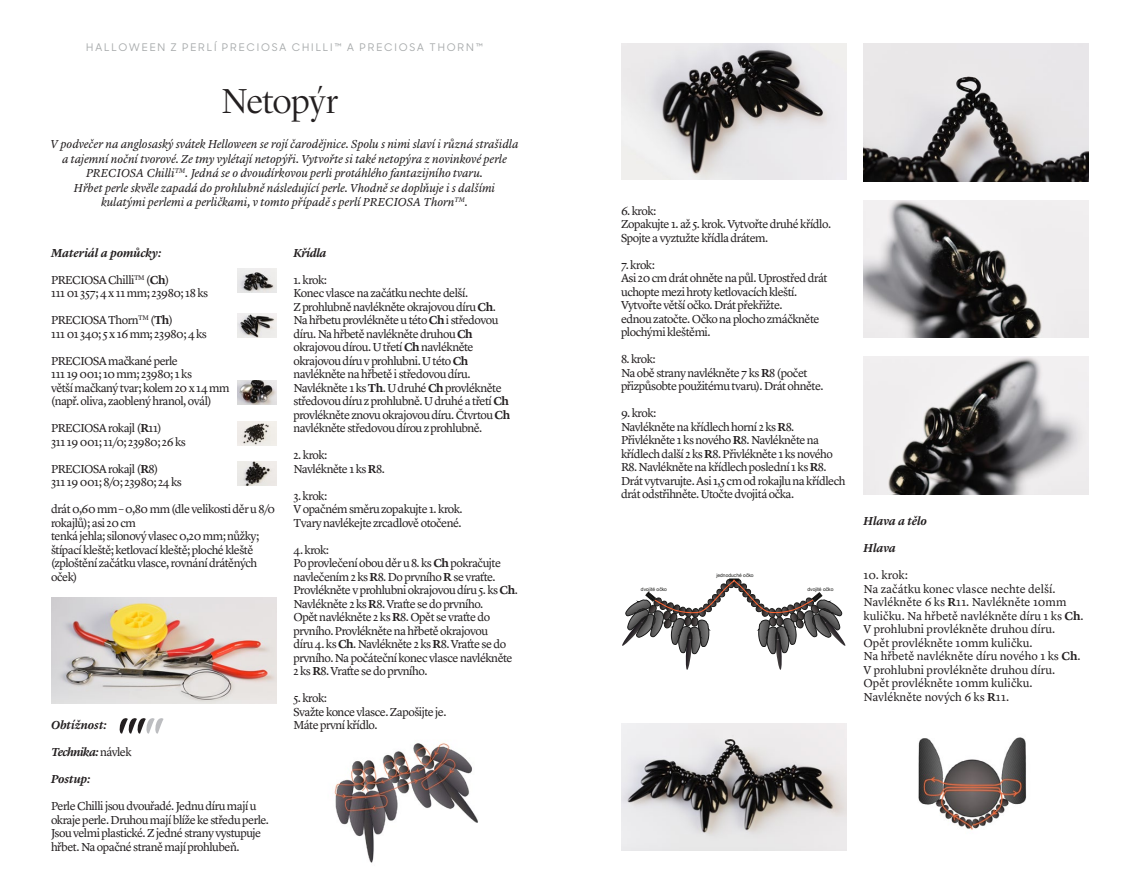
<style>
.page{position:relative;width:1140px;height:893px;background:#fff}
.page>*{position:absolute;margin:0;border:0;box-sizing:border-box;transform-origin:0 0}
.t1{font:300 36px "Lyon Display";letter-spacing:-.025em;color:#231f20}
.t2{font:12px/13.5px "Lyon Text";letter-spacing:-.04em;color:#231f20}
.t3{font:italic 12px/14.4px "Lyon Text";letter-spacing:-.005em;color:#231f20;text-align:center}
.t4{font:12px/13.5px "Lyon Text";color:#231f20}
.t5{font:italic 600 12px "Lyon Text";letter-spacing:-.005em;color:#231f20}
.t6{font:italic 600 12px "Lyon Text";letter-spacing:-.045em;color:#231f20}
.t7{font:500 10.5px "Sharp Sans Display No 1";letter-spacing:.17em;color:#a8abac}
.t8{font:4.95px "Arial";color:#1a1a18}
.s1{font-weight:600}
.s2{font-weight:400;font-style:normal}
</style>
<div class="page">
<svg style="left:119px;top:718px;width:45px;height:16px"></svg>
<img style="left:238px;top:268px;width:38px;height:25px">
<img style="left:238px;top:313px;width:38px;height:25px">
<img style="left:238px;top:380px;width:38px;height:24px">
<img style="left:238px;top:421px;width:38px;height:24px">
<img style="left:238px;top:461px;width:38px;height:25px">
<img style="left:621px;top:723px;width:225px;height:128px">
<img style="left:863px;top:44px;width:226px;height:137px">
<img style="left:863px;top:200px;width:226px;height:138px">
<img style="left:863px;top:357px;width:226px;height:138px">
<img style="left:334px;top:742px;width:144px;height:121px">
<img style="left:918px;top:737px;width:109px;height:93px">
<img style="left:621px;top:44px;width:225px;height:136px">
<svg style="left:622px;top:579px;width:224px;height:91px"></svg>
<img style="left:51px;top:597px;width:225px;height:107px">
<p class="t7" style="left:86px;top:40px;width:398px">HALLOWEEN Z PERLÍ PRECIOSA CHILLI™ A PRECIOSA THORN™</p>
<h1 class="t1" style="left:222px;top:75px;width:118px">Netopýr</h1>
<p class="t3" style="left:51px;top:136px;width:469px">V podvečer na anglosaský svátek Helloween se rojí čarodějnice. Spolu s nimi slaví i různá strašidla a tajemní noční tvorové. Ze tmy vylétají netopýři. Vytvořte si také netopýra z novinkové perle PRECIOSA Chilli<sup>TM</sup>. Jedná se o dvoudírkovou perli protáhlého fantazijního tvaru.<br>Hřbet perle skvěle zapadá do prohlubně následující perle. Vhodně se doplňuje i s dalšími kulatými perlemi a perličkami, v tomto případě s perlí PRECIOSA Thorn<sup>TM</sup>.</p>
<p class="t5" style="left:51px;top:244px;width:112px">Materiál a pomůcky:</p>
<p class="t2" style="left:51px;top:272px;width:159px">PRECIOSA Chilli<sup>TM</sup> (<span class="s1">Ch</span>)<br>111 01 357; 4 x 11 mm; 23980; 18 ks</p>
<p class="t2" style="left:51px;top:313px;width:157px">PRECIOSA Thorn<sup>TM</sup> (<span class="s1">Th</span>)<br>111 01 340; 5 x 16 mm; 23980; 4 ks</p>
<p class="t2" style="left:51px;top:353px;width:180px">PRECIOSA mačkané perle<br>111 19 001; 10 mm; 23980; 1 ks<br>větší mačkaný tvar; kolem 20 x 14 mm (např. oliva, zaoblený hranol, ovál)</p>
<p class="t2" style="left:51px;top:421px;width:136px">PRECIOSA rokajl (<span class="s1">R</span>11)<br>311 19 001; 11/0; 23980; 26 ks</p>
<p class="t2" style="left:51px;top:461px;width:132px">PRECIOSA rokajl (<span class="s1">R</span>8)<br>311 19 001; 8/0; 23980; 24 ks</p>
<p class="t2" style="left:51px;top:502px;width:226px">drát 0,60 mm – 0,80 mm (dle velikosti děr u 8/0 rokajlů); asi 20 cm<br>tenká jehla; silonový vlasec 0,20 mm; nůžky; štípací kleště; ketlovací kleště; ploché kleště (zploštění začátku vlasce, rovnání drátěných oček)</p>
<p class="t5" style="left:51px;top:716px;width:57px">Obtížnost:</p>
<p class="t6" style="left:51px;top:743px;width:82px">Technika: <span class="s2">návlek</span></p>
<p class="t5" style="left:51px;top:770px;width:41px">Postup:</p>
<p class="t2" style="left:51px;top:799px;width:219px">Perle Chilli jsou dvouřadé. Jednu díru mají u okraje perle. Druhou mají blíže ke středu perle.<br>Jsou velmi plastické. Z jedné strany vystupuje hřbet. Na opačné straně mají prohlubeň.</p>
<p class="t5" style="left:293px;top:244px;width:34px">Křídla</p>
<p class="t2" style="left:293px;top:272px;width:218px">1. krok:<br>Konec vlasce na začátku nechte delší.<br>Z prohlubně navlékněte okrajovou díru <span class="s1">Ch</span>.<br>Na hřbetu provlékněte u této <span class="s1">Ch</span> i středovou díru. Na hřbetě navlékněte druhou <span class="s1">Ch </span>okrajovou dírou. U třetí <span class="s1">Ch</span> navlékněte okrajovou díru v prohlubni. U této <span class="s1">Ch </span>navlékněte na hřbetě i středovou díru.<br>Navlékněte 1 ks <span class="s1">Th</span>. U druhé <span class="s1">Ch</span> provlékněte středovou díru z prohlubně. U druhé a třetí <span class="s1">Ch </span>provlékněte znovu okrajovou díru. Čtvrtou <span class="s1">Ch </span>navlékněte středovou dírou z prohlubně.</p>
<p class="t2" style="left:293px;top:448px;width:93px">2. krok:<br>Navlékněte 1 ks <span class="s1">R</span>8.</p>
<p class="t2" style="left:293px;top:488px;width:171px">3. krok:<br>V opačném směru zopakujte 1. krok.<br>Tvary navlékejte zrcadlově otočené.</p>
<p class="t2" style="left:293px;top:542px;width:226px">4. krok:<br>Po provlečení obou děr u 8. ks <span class="s1">Ch</span> pokračujte navlečením 2 ks <span class="s1">R</span>8. Do prvního <span class="s1">R</span> se vraťte.<br>Provlékněte v prohlubni okrajovou díru 5. ks <span class="s1">Ch</span>.<br>Navlékněte 2 ks <span class="s1">R</span>8. Vraťte se do prvního.<br>Opět navlékněte 2 ks <span class="s1">R</span>8. Opět se vraťte do prvního. Provlékněte na hřbetě okrajovou<br>díru 4. ks <span class="s1">Ch</span>. Navlékněte 2 ks <span class="s1">R</span>8. Vraťte se do prvního. Na počáteční konec vlasce navlékněte 2 ks <span class="s1">R</span>8. Vraťte se do prvního.</p>
<p class="t2" style="left:293px;top:691px;width:154px">5. krok:<br>Svažte konce vlasce. Zapošijte je.<br>Máte první křídlo.</p>
<p class="t2" style="left:621px;top:203px;width:211px">6. krok:<br>Zopakujte 1. až 5. krok. Vytvořte druhé křídlo.<br>Spojte a vyztužte křídla drátem.</p>
<p class="t2" style="left:621px;top:257px;width:208px">7. krok:<br>Asi 20 cm drát ohněte na půl. Uprostřed drát uchopte mezi hroty ketlovacích kleští.<br>Vytvořte větší očko. Drát překřižte.<br>ednou zatočte. Očko na plocho zmáčkněte plochými kleštěmi.</p>
<p class="t2" style="left:621px;top:352px;width:204px">8. krok:<br>Na obě strany navlékněte 7 ks <span class="s1">R</span>8 (počet přizpůsobte použitému tvaru). Drát ohněte.</p>
<p class="t2" style="left:621px;top:406px;width:226px">9. krok:<br>Navlékněte na křídlech horní 2 ks <span class="s1">R</span>8.<br>Přivlékněte 1 ks nového <span class="s1">R</span>8. Navlékněte na křídlech další 2 ks <span class="s1">R</span>8. Přivlékněte 1 ks nového R8. Navlékněte na křídlech poslední 1 ks <span class="s1">R</span>8.<br>Drát vytvarujte. Asi 1,5 cm od rokajlu na křídlech drát odstřihněte. Utočte dvojitá očka.</p>
<p class="t8" style="left:716px;top:572px;width:39px">jednoduché očko</p>
<p class="t8" style="left:641px;top:585px;width:28px">dvojité očko</p>
<p class="t8" style="left:807px;top:585px;width:28px">dvojité očko</p>
<p class="t5" style="left:863px;top:512px;width:65px">Hlava a tělo</p>
<p class="t5" style="left:863px;top:539px;width:34px">Hlava</p>
<p class="t4" style="left:863px;top:568px;width:222px">10. krok:<br>Na začátku konec vlasce nechte delší.<br>Navlékněte 6 ks <span class="s1">R</span>11. Navlékněte 10mm kuličku. Na hřbetě navlékněte díru 1 ks <span class="s1">Ch</span>.<br>V prohlubni provlékněte druhou díru.<br>Opět provlékněte 10mm kuličku.<br>Na hřbetě navlékněte díru nového 1 ks <span class="s1">Ch</span>.<br>V prohlubni provlékněte druhou díru.<br>Opět provlékněte 10mm kuličku.<br>Navlékněte nových 6 ks <span class="s1">R</span>11.</p>
</div>
